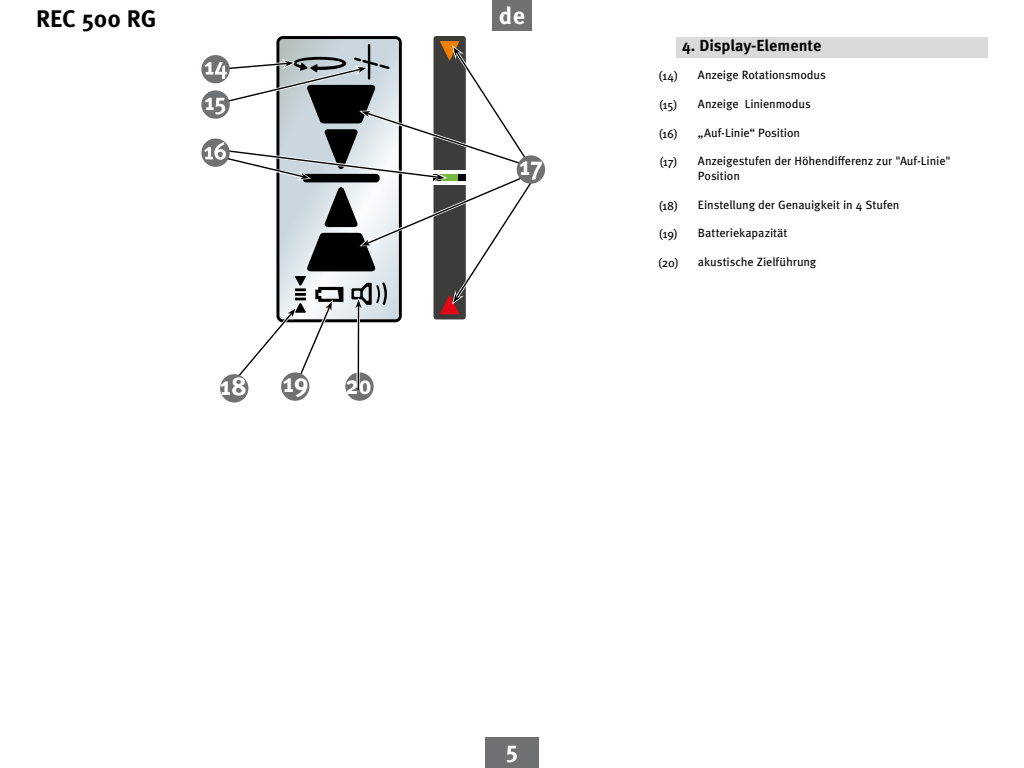
<style>
.page{position:relative;width:1024px;height:768px;background:#fff}
.page>*{position:absolute;margin:0;border:0;box-sizing:border-box;transform-origin:0 0}
.t1{font:700 26px "Meta Pro";letter-spacing:-.01em;color:#fff}
.t2{font:700 26px "Meta Pro";letter-spacing:-.01em;color:#fff;scale:.9 1}
.t3{font:700 24px "Meta Pro";letter-spacing:-.01em;color:#000}
.t4{font:700 24px "Meta Pro";color:#fff}
.t5{font:700 16px "Meta Pro";color:#000}
.t6{font:12px/14.4px "Meta Pro";letter-spacing:-.005em;color:#000}
</style>
<div class="page">
<div style="left:485px;top:738px;width:54px;height:30px;background:#707172"></div>
<div style="left:492px;top:0;width:40px;height:30px;background:#707172"></div>
<div style="left:676px;top:37px;width:312px;height:21px;background:#dadada"></div>
<div style="left:345px;top:372px;width:29px;height:29px;background:#707172;border-radius:50%"></div>
<div style="left:281px;top:372px;width:28px;height:29px;background:#707172;border-radius:50%"></div>
<div style="left:517px;top:155px;width:28px;height:29px;background:#707172;border-radius:50%"></div>
<div style="left:220px;top:374px;width:28px;height:29px;background:#707172;border-radius:50%"></div>
<svg style="left:202px;top:41px;width:335px;height:350px"></svg>
<h2 class="t3" style="left:36px;top:-1px;width:122px">REC 500 RG</h2>
<h1 class="t1" style="left:220px;top:366px;width:28px">18</h1>
<h1 class="t1" style="left:283px;top:363px;width:27px">19</h1>
<h1 class="t2" style="left:345px;top:364px;width:31px">20</h1>
<h2 class="t4" style="left:499px;top:-3px;width:28px">de</h2>
<h1 class="t1" style="left:519px;top:146px;width:25px">17</h1>
<h3 class="t5" style="left:682px;top:33px;width:141px">4. Display-Elemente</h3>
<p class="t6" style="left:698px;top:67px;width:130px">Anzeige Rotationsmodus</p>
<p class="t6" style="left:698px;top:96px;width:114px">Anzeige Linienmodus</p>
<p class="t6" style="left:698px;top:125px;width:104px">„Auf-Linie“ Position</p>
<p class="t6" style="left:698px;top:153px;width:254px">Anzeigestufen der Höhendifferenz zur "Auf-Linie"<br>Position</p>
<p class="t6" style="left:698px;top:197px;width:203px">Einstellung der Genauigkeit in 4 Stufen</p>
<p class="t6" style="left:698px;top:225px;width:91px">Batteriekapazität</p>
<p class="t6" style="left:698px;top:254px;width:120px">akustische Zielführung</p>
<p class="t6" style="left:659px;top:68px;width:20px">(14)</p>
<p class="t6" style="left:659px;top:97px;width:19px">(15)</p>
<p class="t6" style="left:659px;top:125px;width:20px">(16)</p>
<p class="t6" style="left:660px;top:154px;width:19px">(17)</p>
<p class="t6" style="left:659px;top:197px;width:20px">(18)</p>
<p class="t6" style="left:659px;top:226px;width:20px">(19)</p>
<p class="t6" style="left:658px;top:255px;width:21px">(20)</p>
<h2 class="t4" style="left:506px;top:731px;width:14px">5</h2>
</div>
